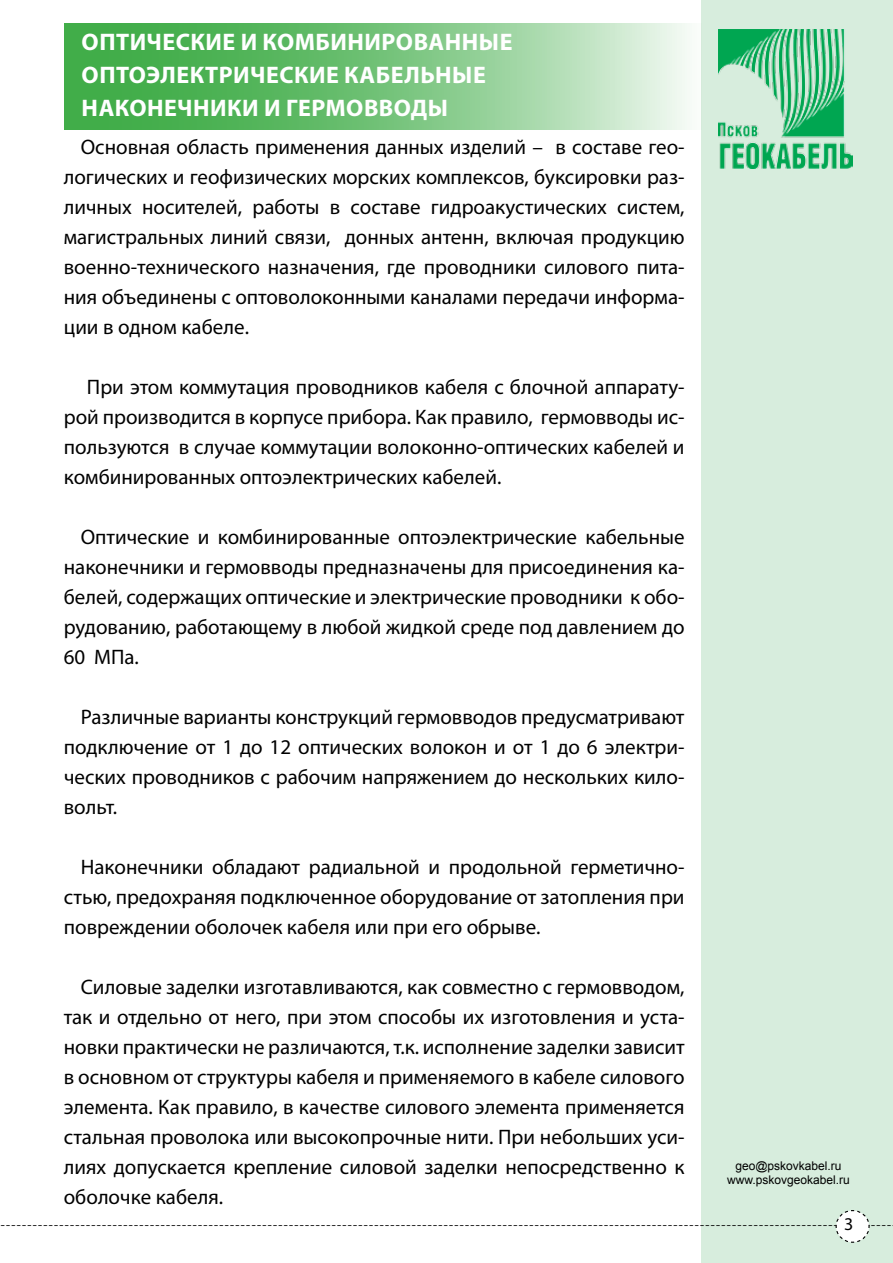
<style>
.page{position:relative;width:893px;height:1263px;background:#fff}
.page>*{position:absolute;margin:0;border:0;box-sizing:border-box;transform-origin:0 0}
.t1{font:700 24px/33px "Myriad Pro";letter-spacing:.02em;color:#fff}
.t2{font:21px/30px "Myriad Pro";color:#000;text-align:justify}
.t3{font:18px "Myriad Pro";color:#000}
.t4{font:15px "Minion Pro";color:#000}
.t5{font:12px/14.4px "Arial";color:#000;text-align:center}
</style>
<div class="page">
<div style="left:702px;top:0;width:191px;height:1263px;background:#d7eddd"></div>
<img style="left:719px;top:30px;width:133px;height:138px">
<svg style="left:835px;top:1210px;width:35px;height:33px"></svg>
<svg style="left:64px;top:23px;width:638px;height:107px;background:#80c886"></svg>
<p class="t1" style="left:82px;top:25px;width:432px">Оптические и комбинированные оптоэлектрические кабельные наконечники и гермовводы</p>
<p class="t2" style="left:64px;top:132px;width:622px;text-indent:17px">Основная область применения данных изделий – в составе гео&shy;логических и геофизических морских комплексов, буксировки раз&shy;личных носителей, работы в составе гидроакустических систем, магистральных линий связи, донных антенн, включая продукцию военно-технического назначения, где проводники силового пита&shy;ния объединены с оптоволоконными каналами передачи информа&shy;ции в одном кабеле.</p>
<p class="t2" style="left:64px;top:372px;width:622px;text-indent:23px">При этом коммутация проводников кабеля с блочной аппарату&shy;рой производится в корпусе прибора. Как правило, гермовводы ис&shy;пользуются в случае коммутации волоконно-оптических кабелей и комбинированных оптоэлектрических кабелей.</p>
<p class="t2" style="left:64px;top:522px;width:622px;text-indent:17px">Оптические и комбинированные оптоэлектрические кабельные наконечники и гермовводы предназначены для присоединения ка&shy;белей, содержащих оптические и электрические проводники к обо&shy;рудованию, работающему в любой жидкой среде под давлением до 60 МПа.</p>
<p class="t2" style="left:64px;top:702px;width:622px;text-indent:17px">Различные варианты конструкций гермовводов предусматривают подключение от 1 до 12 оптических волокон и от 1 до 6 электри&shy;ческих проводников с рабочим напряжением до нескольких кило&shy;вольт.</p>
<p class="t2" style="left:64px;top:852px;width:622px;text-indent:17px">Наконечники обладают радиальной и продольной герметично&shy;стью, предохраняя подключенное оборудование от затопления при повреждении оболочек кабеля или при его обрыве.</p>
<p class="t2" style="left:64px;top:972px;width:622px;text-indent:17px">Силовые заделки изготавливаются, как совместно с гермовводом, так и отдельно от него, при этом способы их изготовления и уста&shy;новки практически не различаются, т.к. исполнение заделки зависит в основном от структуры кабеля и применяемого в кабеле силового элемента. Как правило, в качестве силового элемента применяется стальная проволока или высокопрочные нити. При небольших уси&shy;лиях допускается крепление силовой заделки непосредственно к оболочке кабеля.</p>
<p class="t5" style="left:727px;top:1158px;width:124px">geo@pskovkabel.ru www.pskovgeokabel.ru</p>
<p class="t3" style="left:844px;top:1213px;width:11px">3</p>
<p class="t4" style="left:0;top:1214px;width:893px">-----------------------------------------------------------------------------------------------------------------------------------------------------------------------</p>
</div>
